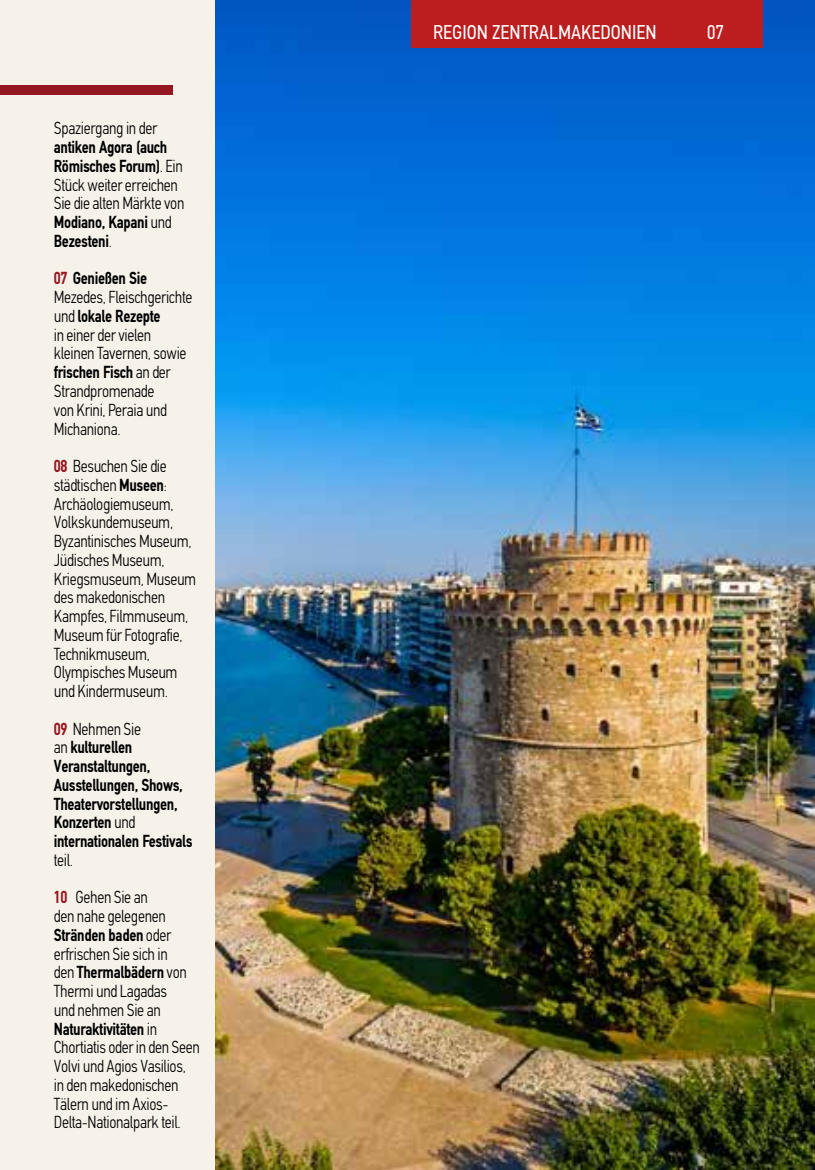
<style>
.page{position:relative;width:815px;height:1170px;background:#fff}
.page>*{position:absolute;margin:0;border:0;box-sizing:border-box;transform-origin:0 0}
.t1{font:20px "PF Din Text Condensed";color:#fff}
.t2{font:300 condensed 17.5px/18.8px "PF Din Text";letter-spacing:-.02em;color:#000;scale:.93 1}
.t3{font:700 17.5px/18.8px "PF Din Text Condensed";letter-spacing:-.02em;color:#000;scale:.93 1}
.s1{font-family:"PF Din Text";font-weight:300;font-stretch:condensed}
.s2{color:#941821}
.s3{font-family:"PF Din Text Condensed";font-weight:700;font-stretch:normal;color:#941821}
.s4{font-family:"PF Din Text Condensed";font-weight:700;font-stretch:normal}
</style>
<div class="page">
<div style="left:0;top:0;width:215px;height:1169px;background:#f7f2e9"></div>
<img style="left:215px;top:0;width:600px;height:1169px">
<div style="left:0;top:85px;width:173px;height:10px;background:#941821"></div>
<div style="left:411px;top:0;width:352px;height:47px;background:#bc1d1e"></div>
<p class="t2" style="left:54px;top:119px;width:113px">Spaziergang in der</p>
<p class="t3" style="left:54px;top:138px;width:140px">antiken Agora (auch<br>Römisches Forum)<span class="s1">. Ein</span></p>
<p class="t2" style="left:54px;top:175px;width:142px">Stück weiter erreichen<br>Sie die alten Märkte von</p>
<p class="t3" style="left:54px;top:213px;width:128px">Modiano, Kapani <span class="s1">und<br></span>Bezesteni<span class="s1">.</span></p>
<p class="t3" style="left:54px;top:269px;width:102px"><span class="s2">07</span> Genießen Sie</p>
<p class="t2" style="left:54px;top:288px;width:151px">Mezedes, Fleischgerichte</p>
<p class="t3" style="left:54px;top:306px;width:116px"><span class="s1">und</span> lokale Rezepte</p>
<p class="t2" style="left:54px;top:325px;width:144px">in einer der vielen kleinen Tavernen, sowie</p>
<p class="t3" style="left:54px;top:363px;width:127px">frischen Fisch <span class="s1">an der</span></p>
<p class="t2" style="left:54px;top:382px;width:123px">Strandpromenade von Krini, Peraia und<br>Michaniona.</p>
<p class="t2" style="left:54px;top:457px;width:155px"><span class="s3">08</span> Besuchen Sie die städtischen <span class="s4">Museen</span>:<br>Archäologiemuseum,<br>Volkskundemuseum,<br>Byzantinisches Museum,<br>Jüdisches Museum,<br>Kriegsmuseum, Museum des makedonischen<br>Kampfes, Filmmuseum,<br>Museum für Fotografie,<br>Technikmuseum,<br>Olympisches Museum und Kindermuseum.</p>
<p class="t2" style="left:54px;top:719px;width:95px"><span class="s3">09</span> Nehmen Sie</p>
<p class="t3" style="left:54px;top:737px;width:151px"><span class="s1">an</span> kulturellen<br>Veranstaltungen,<br>Ausstellungen, Shows,<br>Theatervorstellungen,<br>Konzerten <span class="s1">und </span>internationalen Festivals</p>
<p class="t2" style="left:54px;top:841px;width:103px;line-height:37.5px">teil.<br><span class="s3">10</span> Gehen Sie an</p>
<p class="t2" style="left:54px;top:906px;width:122px">den nahe gelegenen</p>
<p class="t3" style="left:54px;top:925px;width:128px">Stränden baden <span class="s1">oder</span></p>
<p class="t2" style="left:54px;top:944px;width:124px">erfrischen Sie sich in</p>
<p class="t3" style="left:54px;top:962px;width:145px"><span class="s1">den</span> Thermalbädern <span class="s1">von</span></p>
<p class="t2" style="left:54px;top:981px;width:123px">Thermi und Lagadas und nehmen Sie an</p>
<p class="t3" style="left:54px;top:1019px;width:113px">Naturaktivitäten <span class="s1">in</span></p>
<p class="t2" style="left:54px;top:1038px;width:158px">Chortiatis oder in den Seen<br>Volvi und Agios Vasilios, in den makedonischen<br>Tälern und im Axios-<br>Delta-Nationalpark teil.</p>
<p class="t1" style="left:433px;top:20px;width:225px">REGION ZENTRALMAKEDONIEN</p>
<p class="t1" style="left:707px;top:20px;width:18px">07</p>
</div>
